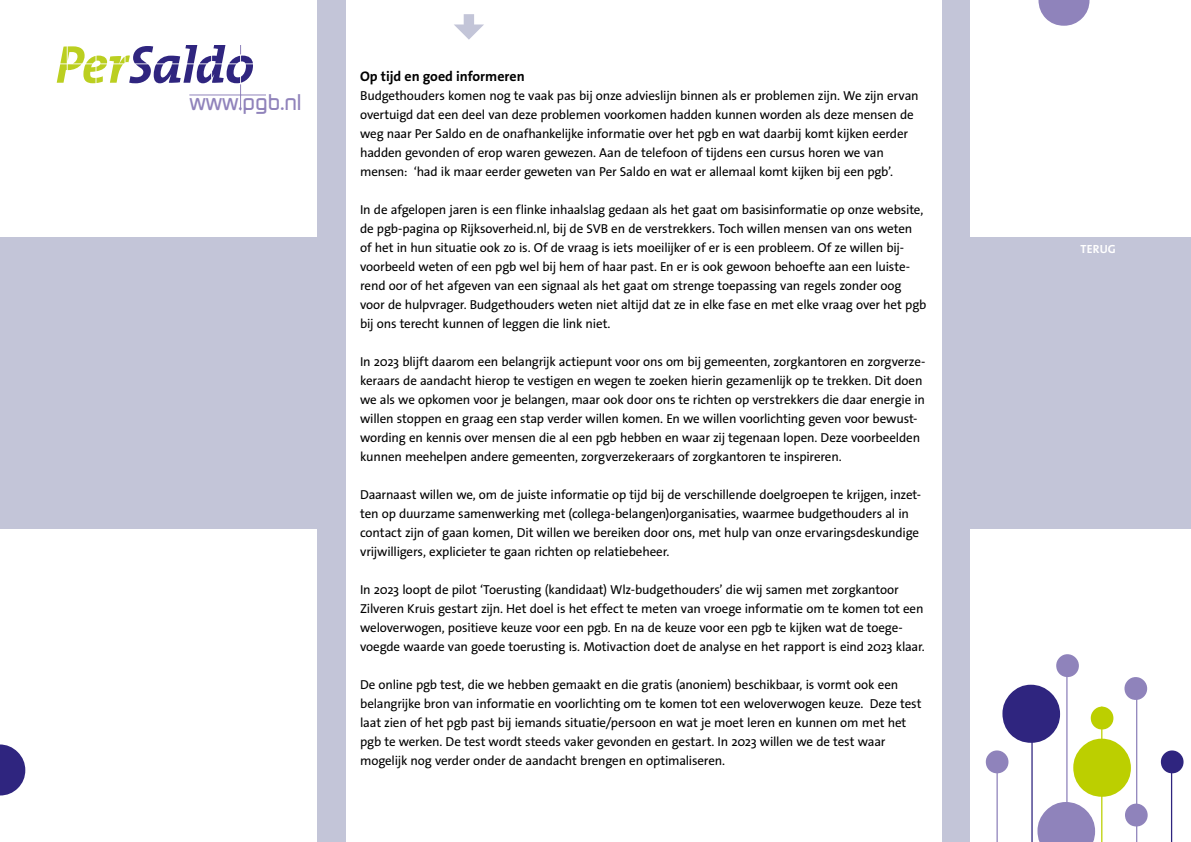
<style>
.page{position:relative;width:1191px;height:842px;background:#fff}
.page>*{position:absolute;margin:0;border:0;box-sizing:border-box;transform-origin:0 0}
.t1{font:500 22.6px "Continuum";color:#9083bb}
.t2{font:700 14px "The Sans Os F";color:#000}
.t3{font:13px/19px "The Sans Os F";letter-spacing:-.015em;color:#000}
.t4{font:700 11.9px "The Sans Os F";letter-spacing:.015em;color:#fff}
</style>
<div class="page">
<div style="left:0;top:237px;width:1191px;height:291px;background:#c3c5d8"></div>
<div style="left:317px;top:0;width:652px;height:842px;background:#c3c5d8"></div>
<div style="left:346px;top:0;width:595px;height:842px;background:#fff"></div>
<hr style="left:189px;top:95px;width:77px;height:1px;background:#9083bb">
<svg style="left:57px;top:45px;width:196px;height:65px"></svg>
<svg style="left:0;top:744px;width:25px;height:51px"></svg>
<svg style="left:1038px;top:0;width:51px;height:26px"></svg>
<svg style="left:454px;top:14px;width:30px;height:26px"></svg>
<hr style="left:1171px;top:764px;width:1px;height:78px;background:#2f257f">
<svg style="left:1160px;top:750px;width:23px;height:23px"></svg>
<svg style="left:985px;top:654px;width:162px;height:188px"></svg>
<h1 class="t1" style="left:189px;top:88px;width:114px">www.pgb.nl</h1>
<p class="t2" style="left:360px;top:68px;width:166px">Op tijd en goed informeren</p>
<p class="t3" style="left:360px;top:86px;width:560px">Budgethouders komen nog te vaak pas bij onze advieslijn binnen als er problemen zijn. We zijn ervan overtuigd dat een deel van deze problemen voorkomen hadden kunnen worden als deze mensen de weg naar Per Saldo en de onafhankelijke informatie over het pgb en wat daarbij komt kijken eerder hadden gevonden of erop waren gewezen. Aan de telefoon of tijdens een cursus horen we van mensen: ‘had ik maar eerder geweten van Per Saldo en wat er allemaal komt kijken bij een pgb’.</p>
<p class="t3" style="left:360px;top:200px;width:568px">In de afgelopen jaren is een flinke inhaalslag gedaan als het gaat om basisinformatie op onze website, de pgb-pagina op Rijksoverheid.nl, bij de SVB en de verstrekkers. Toch willen mensen van ons weten of het in hun situatie ook zo is. Of de vraag is iets moeilijker of er is een probleem. Of ze willen bij&shy;voorbeeld weten of een pgb wel bij hem of haar past. En er is ook gewoon behoefte aan een luiste&shy;rend oor of het afgeven van een signaal als het gaat om strenge toepassing van regels zonder oog voor de hulpvrager. Budgethouders weten niet altijd dat ze in elke fase en met elke vraag over het pgb bij ons terecht kunnen of leggen die link niet.</p>
<p class="t3" style="left:360px;top:352px;width:567px">In 2023 blijft daarom een belangrijk actiepunt voor ons om bij gemeenten, zorgkantoren en zorgverze&shy;keraars de aandacht hierop te vestigen en wegen te zoeken hierin gezamenlijk op te trekken. Dit doen we als we opkomen voor je belangen, maar ook door ons te richten op verstrekkers die daar energie in willen stoppen en graag een stap verder willen komen. En we willen voorlichting geven voor bewust&shy;wording en kennis over mensen die al een pgb hebben en waar zij tegenaan lopen. Deze voorbeelden kunnen meehelpen andere gemeenten, zorgverzekeraars of zorgkantoren te inspireren.</p>
<p class="t3" style="left:360px;top:486px;width:562px">Daarnaast willen we, om de juiste informatie op tijd bij de verschillende doelgroepen te krijgen, inzet&shy;ten op duurzame samenwerking met (collega-belangen)organisaties, waarmee budgethouders al in contact zijn of gaan komen, Dit willen we bereiken door ons, met hulp van onze ervaringsdeskundige vrijwilligers, explicieter te gaan richten op relatiebeheer.</p>
<p class="t3" style="left:360px;top:581px;width:566px">In 2023 loopt de pilot ‘Toerusting (kandidaat) Wlz-budgethouders’ die wij samen met zorgkantoor Zilveren Kruis gestart zijn. Het doel is het effect te meten van vroege informatie om te komen tot een weloverwogen, positieve keuze voor een pgb. En na de keuze voor een pgb te kijken wat de toege&shy;voegde waarde van goede toerusting is. Motivaction doet de analyse en het rapport is eind 2023 klaar.</p>
<p class="t3" style="left:360px;top:676px;width:563px">De online pgb test, die we hebben gemaakt en die gratis (anoniem) beschikbaar, is vormt ook een belangrijke bron van informatie en voorlichting om te komen tot een weloverwogen keuze. Deze test laat zien of het pgb past bij iemands situatie/persoon en wat je moet leren en kunnen om met het pgb te werken. De test wordt steeds vaker gevonden en gestart. In 2023 willen we de test waar mogelijk nog verder onder de aandacht brengen en optimaliseren.</p>
<p class="t4" style="left:1080px;top:241px;width:37px">TERUG</p>
</div>
